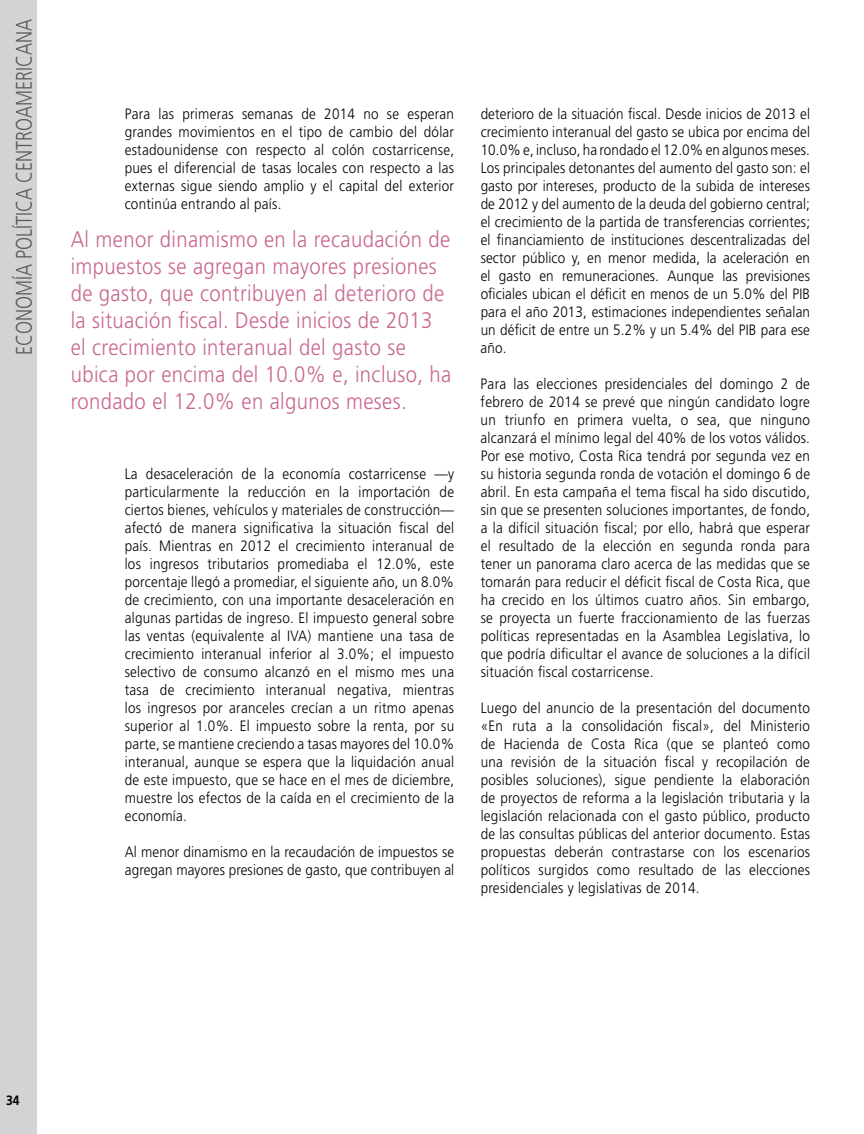
<style>
.page{position:relative;width:864px;height:1134px;background:#fff}
.page>*{position:absolute;margin:0;border:0;box-sizing:border-box;transform-origin:0 0}
.t1{font:300 22.5px/27px "Frutiger LT Std";letter-spacing:.02em;color:#c86690;scale:.9 1}
.t2{font:300 22.5px "Frutiger LT Std";color:#58595b;scale:.8 1}
.t3{font:300 15px/18px "Frutiger LT Std";letter-spacing:.02em;color:#000;text-align:justify;scale:.9 1}
.t4{font:700 13.5px "Frutiger LT Std";color:#000;scale:.9 1}
</style>
<div class="page">
<div style="left:0;top:0;width:36px;height:1134px;background:#d1d3d4"></div>
<h1 class="t2" style="left:11px;top:355px;width:421px;rotate:-90deg">ECONOMÍa POLÍTICA CENTROAMERICANA</h1>
<p class="t3" style="left:125px;top:105px;width:368px">Para las primeras semanas de 2014 no se esperan grandes movimientos en el tipo de cambio del dólar estadounidense con respecto al colón costarricense, pues el diferencial de tasas locales con respecto a las externas sigue siendo amplio y el capital del exterior continúa entrando al país.</p>
<p class="t1" style="left:71px;top:227px;width:424px">Al menor dinamismo en la recaudación de impuestos se agregan mayores presiones de gasto, que contribuyen al deterioro de la situación fiscal. Desde inicios de 2013 el crecimiento interanual del gasto se ubica por encima del 10.0% e, incluso, ha rondado el 12.0% en algunos meses.</p>
<p class="t3" style="left:125px;top:465px;width:368px">La desaceleración de la economía costarricense —y particularmente la reducción en la importación de ciertos bienes, vehículos y materiales de construcción— afectó de manera significativa la situación fiscal del país. Mientras en 2012 el crecimiento interanual de los ingresos tributarios promediaba el 12.0%, este porcentaje llegó a promediar, el siguiente año, un 8.0% de crecimiento, con una importante desaceleración en algunas partidas de ingreso. El impuesto general sobre las ventas (equivalente al IVA) mantiene una tasa de crecimiento interanual inferior al 3.0%; el impuesto selectivo de consumo alcanzó en el mismo mes una tasa de crecimiento interanual negativa, mientras los ingresos por aranceles crecían a un ritmo apenas superior al 1.0%. El impuesto sobre la renta, por su parte, se mantiene creciendo a tasas mayores del 10.0% interanual, aunque se espera que la liquidación anual de este impuesto, que se hace en el mes de diciembre, muestre los efectos de la caída en el crecimiento de la economía.</p>
<p class="t3" style="left:125px;top:843px;width:368px">Al menor dinamismo en la recaudación de impuestos se agregan mayores presiones de gasto, que contribuyen al</p>
<p class="t3" style="left:481px;top:105px;width:368px">deterioro de la situación fiscal. Desde inicios de 2013 el crecimiento interanual del gasto se ubica por encima del 10.0% e, incluso, ha rondado el 12.0% en algunos meses.<br>Los principales detonantes del aumento del gasto son: el gasto por intereses, producto de la subida de intereses de 2012 y del aumento de la deuda del gobierno central; el crecimiento de la partida de transferencias corrientes; el financiamiento de instituciones descentralizadas del sector público y, en menor medida, la aceleración en el gasto en remuneraciones. Aunque las previsiones oficiales ubican el déficit en menos de un 5.0% del PIB para el año 2013, estimaciones independientes señalan un déficit de entre un 5.2% y un 5.4% del PIB para ese año.</p>
<p class="t3" style="left:481px;top:375px;width:368px">Para las elecciones presidenciales del domingo 2 de febrero de 2014 se prevé que ningún candidato logre un triunfo en primera vuelta, o sea, que ninguno alcanzará el mínimo legal del 40% de los votos válidos.<br>Por ese motivo, Costa Rica tendrá por segunda vez en su historia segunda ronda de votación el domingo 6 de abril. En esta campaña el tema fiscal ha sido discutido, sin que se presenten soluciones importantes, de fondo, a la difícil situación fiscal; por ello, habrá que esperar el resultado de la elección en segunda ronda para tener un panorama claro acerca de las medidas que se tomarán para reducir el déficit fiscal de Costa Rica, que ha crecido en los últimos cuatro años. Sin embargo, se proyecta un fuerte fraccionamiento de las fuerzas políticas representadas en la Asamblea Legislativa, lo que podría dificultar el avance de soluciones a la difícil situación fiscal costarricense.</p>
<p class="t3" style="left:481px;top:699px;width:368px">Luego del anuncio de la presentación del documento «En ruta a la consolidación fiscal», del Ministerio de Hacienda de Costa Rica (que se planteó como una revisión de la situación fiscal y recopilación de posibles soluciones), sigue pendiente la elaboración de proyectos de reforma a la legislación tributaria y la legislación relacionada con el gasto público, producto de las consultas públicas del anterior documento. Estas propuestas deberán contrastarse con los escenarios políticos surgidos como resultado de las elecciones presidenciales y legislativas de 2014.</p>
<p class="t4" style="left:6px;top:1093px;width:17px">34</p>
</div>
